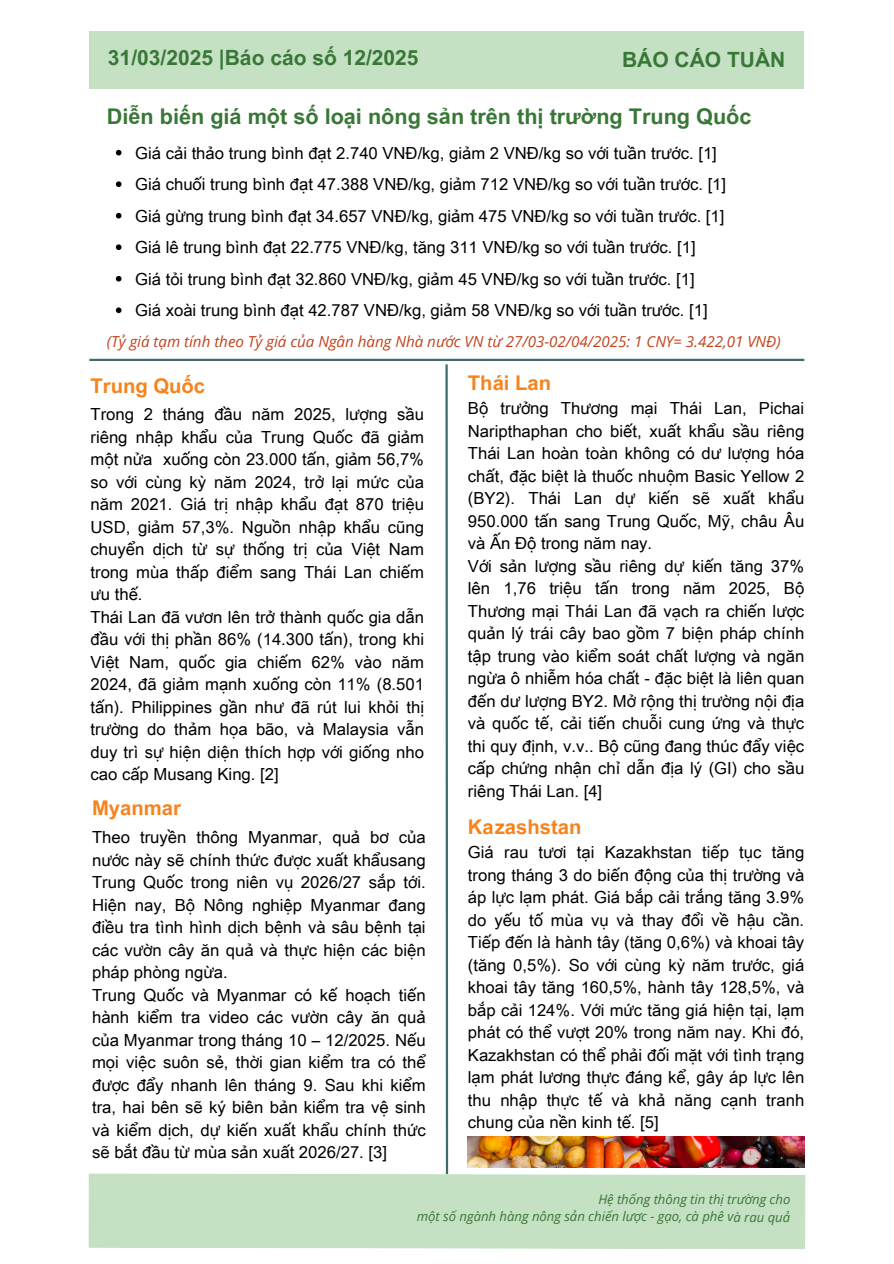
<style>
.page{position:relative;width:894px;height:1264px;background:#fff}
.page>*{position:absolute;margin:0;border:0;box-sizing:border-box;transform-origin:0 0}
.t1{font:700 21.6px "Arial Unicode MS";color:#397737}
.t2{font:700 21px "Arial Unicode MS";color:#397737}
.t3{font:700 20.25px "Arial Unicode MS";color:#f6831c}
.t4{font:16.65px/22.5px "Arial Unicode MS";color:#000}
.t5{font:italic 15.15px "Open Sans";color:#c2431b}
.t6{font:italic 13.05px "Open Sans";color:#397737}
</style>
<div class="page">
<svg style="left:116px;top:150px;width:5px;height:5px"></svg>
<svg style="left:116px;top:181px;width:5px;height:6px"></svg>
<svg style="left:116px;top:213px;width:5px;height:5px"></svg>
<svg style="left:116px;top:244px;width:5px;height:6px"></svg>
<svg style="left:116px;top:276px;width:5px;height:5px"></svg>
<svg style="left:116px;top:307px;width:5px;height:6px"></svg>
<hr style="left:445px;top:364px;width:3px;height:810px;background:#406c6b">
<hr style="left:89px;top:359px;width:715px;height:2px;background:#406c6b">
<div style="left:89px;top:31px;width:715px;height:58px;background:#c4e1c4"></div>
<div style="left:88px;top:1173px;width:717px;height:76px;background:#c4e1c4"></div>
<img style="left:468px;top:1136px;width:336px;height:31px">
<h3 class="t2" style="left:108px;top:42px;width:312px">31/03/2025 |Báo cáo số 12/2025</h3>
<h2 class="t2" style="left:622px;top:45px;width:165px">BÁO CÁO TUẦN</h2>
<h3 class="t1" style="left:107px;top:101px;width:646px">Diễn biến giá một số loại nông sản trên thị trường Trung Quốc</h3>
<h2 class="t4" style="left:135px;top:141px;width:583px">Giá cải thảo trung bình đạt 2.740 VNĐ/kg, giảm 2 VNĐ/kg so với tuần trước. [1]</h2>
<p class="t4" style="left:135px;top:172px;width:592px">Giá chuối trung bình đạt 47.388 VNĐ/kg, giảm 712 VNĐ/kg so với tuần trước. [1]</p>
<p class="t4" style="left:135px;top:204px;width:590px">Giá gừng trung bình đạt 34.657 VNĐ/kg, giảm 475 VNĐ/kg so với tuần trước. [1]</p>
<p class="t4" style="left:135px;top:235px;width:561px">Giá lê trung bình đạt 22.775 VNĐ/kg, tăng 311 VNĐ/kg so với tuần trước. [1]</p>
<p class="t4" style="left:135px;top:267px;width:561px">Giá tỏi trung bình đạt 32.860 VNĐ/kg, giảm 45 VNĐ/kg so với tuần trước. [1]</p>
<p class="t4" style="left:135px;top:298px;width:573px">Giá xoài trung bình đạt 42.787 VNĐ/kg, giảm 58 VNĐ/kg so với tuần trước. [1]</p>
<p class="t5" style="left:107px;top:330px;width:675px">(Tỷ giá tạm tính theo Tỷ giá của Ngân hàng Nhà nước VN từ 27/03-02/04/2025: 1 CNY= 3.422,01 VNĐ)</p>
<h2 class="t3" style="left:90px;top:371px;width:116px">Trung Quốc</h2>
<h1 class="t4" style="left:90px;top:402px;width:335px">Trong 2 tháng đầu năm 2025, lượng sầu riêng nhập khẩu của Trung Quốc đã giảm một nửa xuống còn 23.000 tấn, giảm 56,7% so với cùng kỳ năm 2024, trở lại mức của năm 2021. Giá trị nhập khẩu đạt 870 triệu USD, giảm 57,3%. Nguồn nhập khẩu cũng chuyển dịch từ sự thống trị của Việt Nam trong mùa thấp điểm sang Thái Lan chiếm ưu thế.<br>Thái Lan đã vươn lên trở thành quốc gia dẫn đầu với thị phần 86% (14.300 tấn), trong khi Việt Nam, quốc gia chiếm 62% vào năm 2024, đã giảm mạnh xuống còn 11% (8.501 tấn). Philippines gần như đã rút lui khỏi thị trường do thảm họa bão, và Malaysia vẫn duy trì sự hiện diện thích hợp với giống nho cao cấp Musang King. [2]</h1>
<h2 class="t3" style="left:92px;top:793px;width:90px">Myanmar</h2>
<h3 class="t4" style="left:92px;top:825px;width:335px">Theo truyền thông Myanmar, quả bơ của nước này sẽ chính thức được xuất khẩusang Trung Quốc trong niên vụ 2026/27 sắp tới.<br>Hiện nay, Bộ Nông nghiệp Myanmar đang điều tra tình hình dịch bệnh và sâu bệnh tại các vườn cây ăn quả và thực hiện các biện pháp phòng ngừa.<br>Trung Quốc và Myanmar có kế hoạch tiến hành kiểm tra video các vườn cây ăn quả của Myanmar trong tháng 10 – 12/2025. Nếu mọi việc suôn sẻ, thời gian kiểm tra có thể được đẩy nhanh lên tháng 9. Sau khi kiểm tra, hai bên sẽ ký biên bản kiểm tra vệ sinh và kiểm dịch, dự kiến xuất khẩu chính thức sẽ bắt đầu từ mùa sản xuất 2026/27. [3]</h3>
<h3 class="t3" style="left:468px;top:368px;width:85px">Thái Lan</h3>
<h2 class="t4" style="left:468px;top:396px;width:338px">Bộ trưởng Thương mại Thái Lan, Pichai Naripthaphan cho biết, xuất khẩu sầu riêng Thái Lan hoàn toàn không có dư lượng hóa chất, đặc biệt là thuốc nhuộm Basic Yellow 2 (BY2). Thái Lan dự kiến sẽ xuất khẩu 950.000 tấn sang Trung Quốc, Mỹ, châu Âu và Ấn Độ trong năm nay.<br>Với sản lượng sầu riêng dự kiến tăng 37% lên 1,76 triệu tấn trong năm 2025, Bộ Thương mại Thái Lan đã vạch ra chiến lược quản lý trái cây bao gồm 7 biện pháp chính tập trung vào kiểm soát chất lượng và ngăn ngừa ô nhiễm hóa chất - đặc biệt là liên quan đến dư lượng BY2. Mở rộng thị trường nội địa và quốc tế, cải tiến chuỗi cung ứng và thực thi quy định, v.v.. Bộ cũng đang thúc đẩy việc cấp chứng nhận chỉ dẫn địa lý (GI) cho sầu riêng Thái Lan. [4]</h2>
<h3 class="t3" style="left:468px;top:812px;width:115px">Kazashstan</h3>
<h2 class="t4" style="left:468px;top:840px;width:338px;text-align:justify">Giá rau tươi tại Kazakhstan tiếp tục tăng trong tháng 3 do biến động của thị trường và áp lực lạm phát. Giá bắp cải trắng tăng 3.9% do yếu tố mùa vụ và thay đổi về hậu cần.<br>Tiếp đến là hành tây (tăng 0,6%) và khoai tây (tăng 0,5%). So với cùng kỳ năm trước, giá khoai tây tăng 160,5%, hành tây 128,5%, và bắp cải 124%. Với mức tăng giá hiện tại, lạm phát có thể vượt 20% trong năm nay. Khi đó, Kazakhstan có thể phải đối mặt với tình trạng lạm phát lương thực đáng kể, gây áp lực lên thu nhập thực tế và khả năng cạnh tranh chung của nền kinh tế. [5]</h2>
<p class="t6" style="left:598px;top:1189px;width:193px">Hệ thống thông tin thị trường cho</p>
<p class="t6" style="left:417px;top:1207px;width:375px">một số ngành hàng nông sản chiến lược - gạo, cà phê và rau quả</p>
</div>
